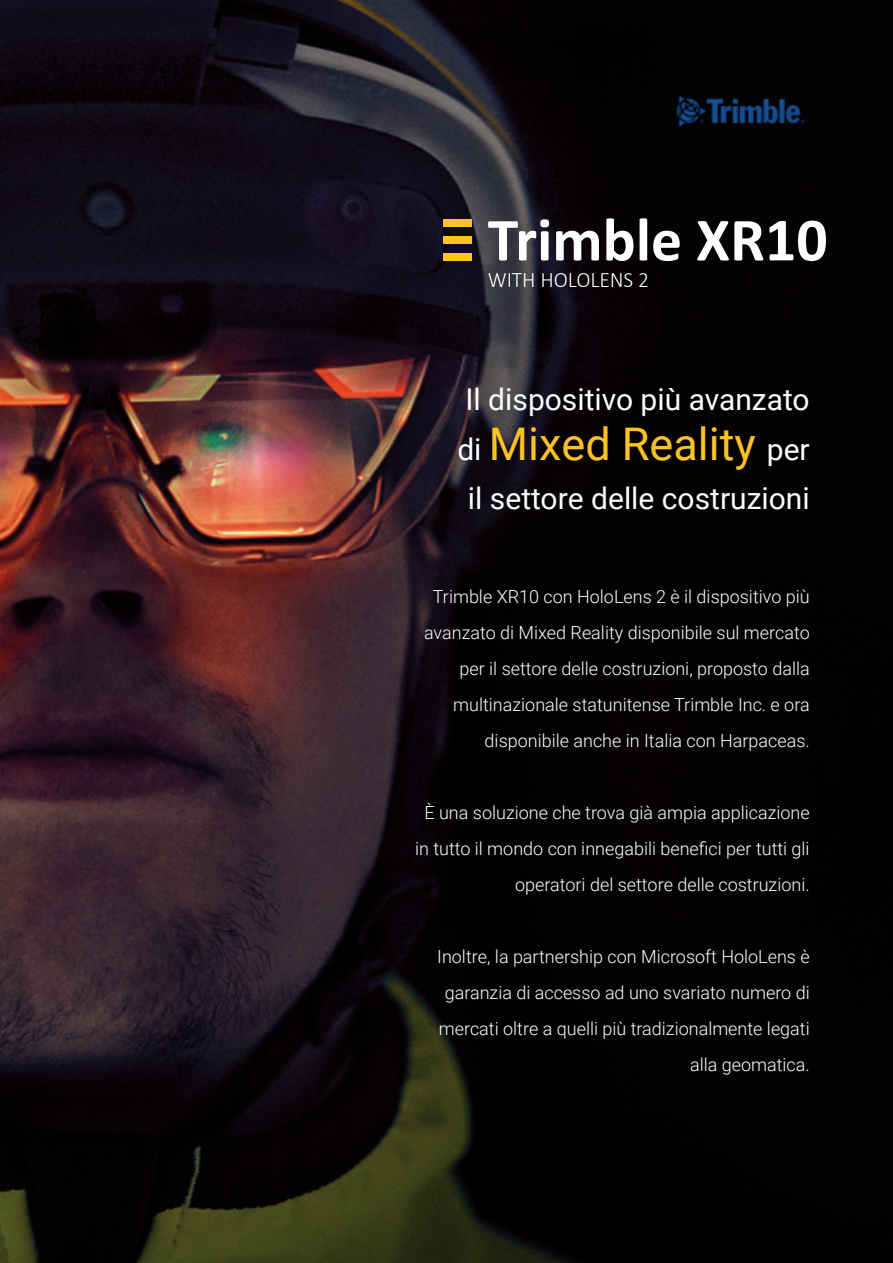
<style>
.page{position:relative;width:893px;height:1263px;background:#fff}
.page>*{position:absolute;margin:0;border:0;box-sizing:border-box;transform-origin:0 0}
.t1{font:45px "Roboto";color:#fdc323}
.t2{font:30px "Roboto";color:#fbfdff}
.t3{font:300 18px/36px "Roboto";color:#fff;text-align:right}
.s1{font-size:30px;color:#fbfdff}
</style>
<div class="page">
<img style="left:0;top:0;width:893px;height:1263px">
<img style="left:660px;top:55px;width:160px;height:87px">
<div style="left:443px;top:219px;width:28px;height:7px;background:#fdc323"></div>
<div style="left:443px;top:237px;width:28px;height:7px;background:#fdc323"></div>
<div style="left:443px;top:254px;width:28px;height:7px;background:#fdc323"></div>
<svg style="left:474px;top:194px;width:382px;height:105px;fill:#060203"></svg>
<img style="left:0;top:0;width:1px;height:378px">
<h2 class="t2" style="left:465px;top:379px;width:346px">Il dispositivo più avanzato</h2>
<h1 class="t1" style="left:457px;top:412px;width:354px"><span class="s1">di</span> Mixed Reality <span class="s1">per</span></h1>
<h2 class="t2" style="left:468px;top:478px;width:343px">il settore delle costruzioni</h2>
<p class="t3" style="left:424px;top:577px;width:387px">Trimble XR10 con HoloLens 2 è il dispositivo più avanzato di Mixed Reality disponibile sul mercato per il settore delle costruzioni, proposto dalla multinazionale statunitense Trimble Inc. e ora disponibile anche in Italia con Harpaceas.</p>
<p class="t3" style="left:415px;top:793px;width:396px">È una soluzione che trova già ampia applicazione in tutto il mondo con innegabili benefici per tutti gli operatori del settore delle costruzioni.</p>
<p class="t3" style="left:437px;top:937px;width:374px">Inoltre, la partnership con Microsoft HoloLens è garanzia di accesso ad uno svariato numero di mercati oltre a quelli più tradizionalmente legati alla geomatica.</p>
</div>
